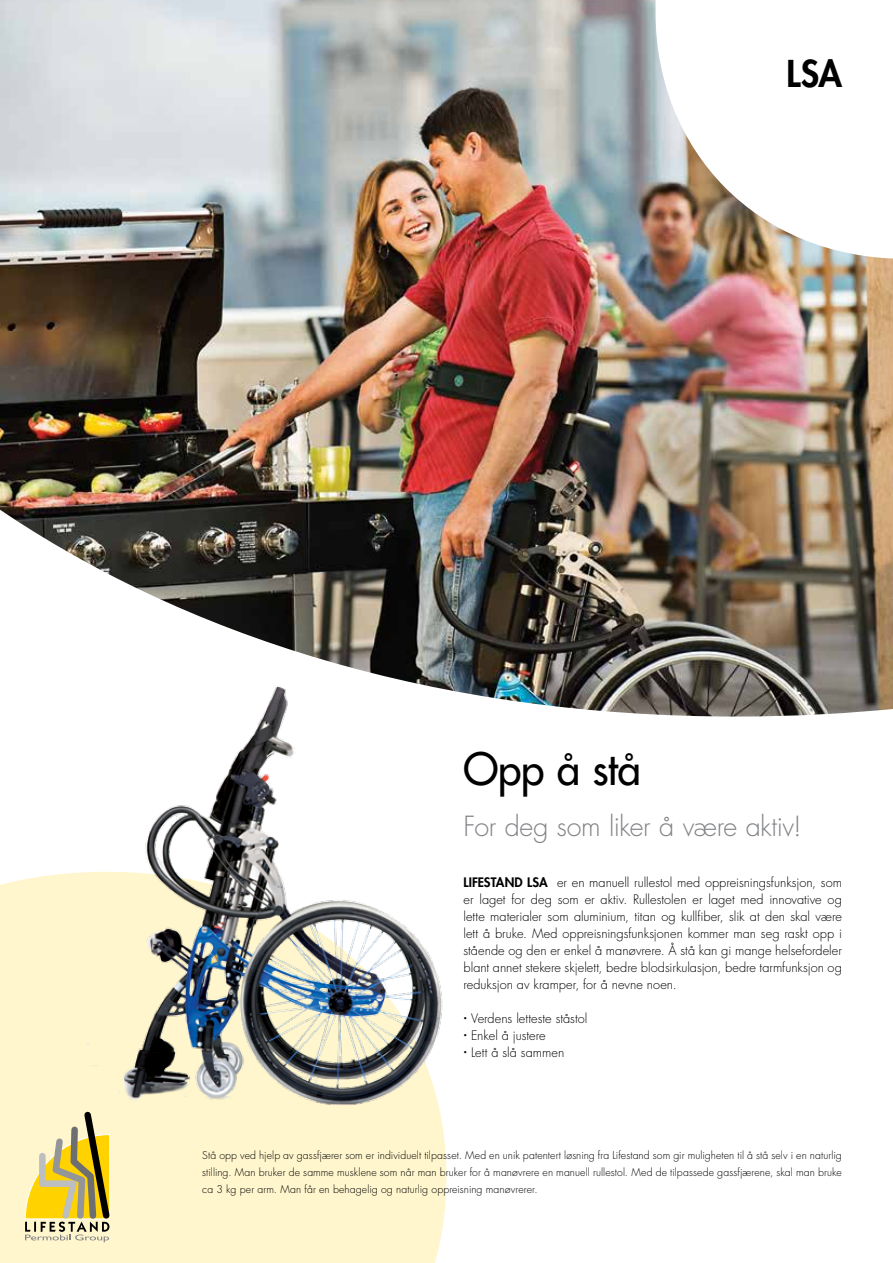
<style>
.page{position:relative;width:893px;height:1263px;background:#fff}
.page>*{position:absolute;margin:0;border:0;box-sizing:border-box;transform-origin:0 0}
.t1{font:500 43.5px "Futura Std";letter-spacing:-.01em;color:#000}
.t2{font:800 36px "Futura Std";color:#000}
.t3{font:300 27px "Futura Std";letter-spacing:-.015em;color:#808285}
.t4{font:300 12.75px/17px "Futura Std";letter-spacing:.005em;color:#000;text-align:justify}
.t5{font:300 10.5px/17px "Futura Std";letter-spacing:.01em;color:#000;text-align:justify}
.s1{font-weight:800}
.s2{font-family:"Futura";font-weight:800}
</style>
<div class="page">
<div style="left:0;top:872px;width:446px;height:391px;background:#fff6cd"></div>
<img style="left:0;top:0;width:893px;height:716px">
<svg style="left:25px;top:1112px;width:85px;height:130px;background:#d4c373"></svg>
<img style="left:86px;top:660px;width:386px;height:462px">
<h2 class="t2" style="left:786px;top:51px;width:57px">LSA</h2>
<h1 class="t1" style="left:463px;top:741px;width:179px">Opp å stå</h1>
<h3 class="t3" style="left:463px;top:809px;width:340px">For deg som liker å være aktiv!</h3>
<p class="t4" style="left:463px;top:874px;width:380px"><span class="s1">LIFESTAND LSA</span> er en manuell rullestol med oppreisningsfunksjon, som er laget for deg som er aktiv. Rullestolen er laget med innovative og lette materialer som aluminium, titan og kullfiber, slik at den skal være lett å bruke. Med oppreisningsfunksjonen kommer man seg raskt opp i stående og den er enkel å manøvrere. Å stå kan gi mange helsefordeler blant annet stekere skjelett, bedre blodsirkulasjon, bedre tarmfunksjon og reduksjon av kramper, for å nevne noen.</p>
<p class="t4" style="left:463px;top:1010px;width:125px;text-align:left"><span class="s2">·</span> Verdens letteste ståstol <span class="s2">·</span> Enkel å justere<br><span class="s2">·</span> Lett å slå sammen</p>
<p class="t5" style="left:202px;top:1147px;width:641px">Stå opp ved hjelp av gassfjærer som er individuelt tilpasset. Med en unik patentert løsning fra Lifestand som gir muligheten til å stå selv i en naturlig stilling. Man bruker de samme musklene som når man bruker for å manøvrere en manuell rullestol. Med de tilpassede gassfjærene, skal man bruke ca 3 kg per arm. Man får en behagelig og naturlig oppreisning manøvrerer.</p>
</div>
